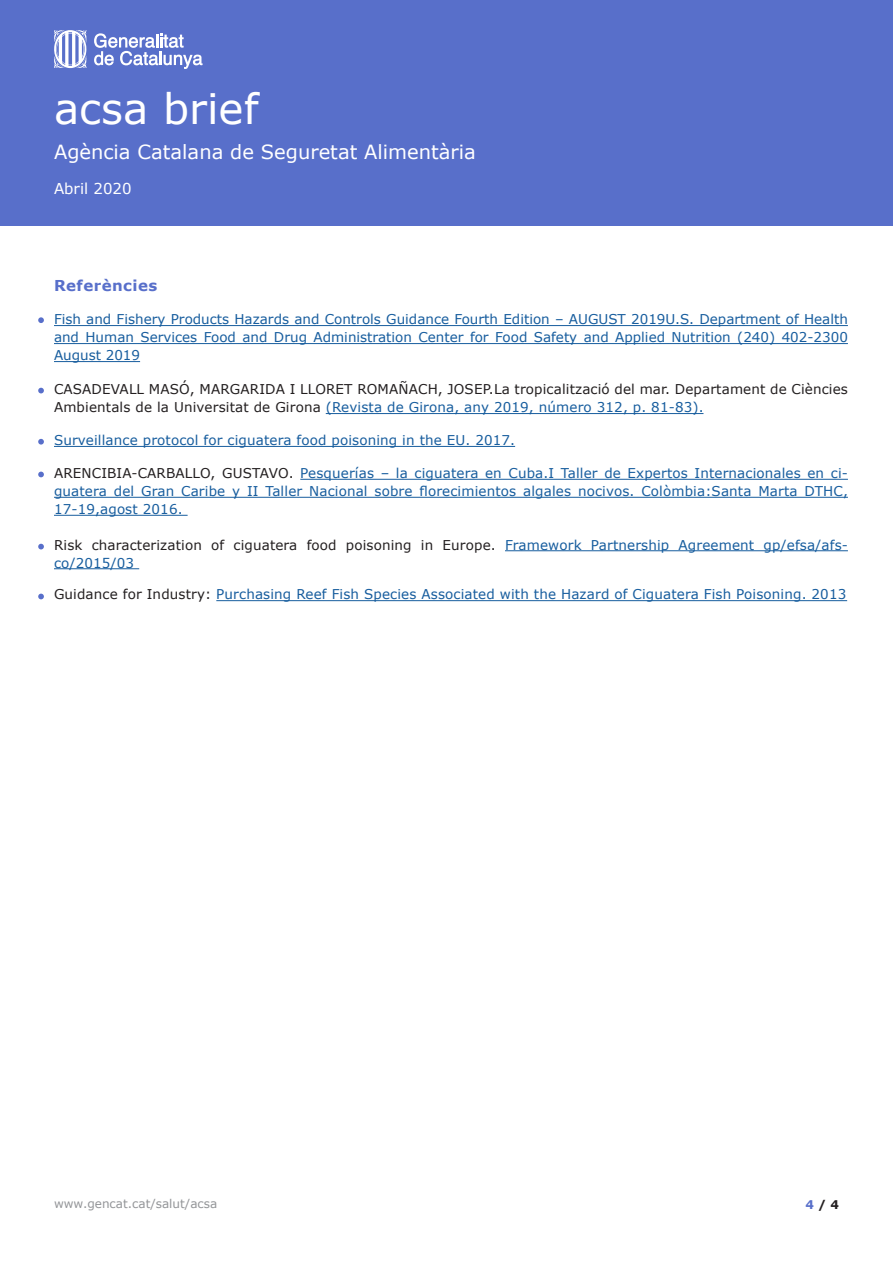
<style>
.page{position:relative;width:893px;height:1263px;background:#fff}
.page>*{position:absolute;margin:0;border:0;box-sizing:border-box;transform-origin:0 0}
.t1{font:42px "Verdana";color:#fff}
.t2{font:19.5px "Verdana";color:#fff}
.Cuerpo_texto{font:700 15px "Verdana";letter-spacing:.03em;color:#586fca}
.t3{font:15px "Verdana";color:#fff}
.Texto_A{font:13.5px/18px "Verdana";letter-spacing:.01em;color:#175d9e;text-align:justify}
.Texto_A-2{font:13.5px/18px "Verdana";letter-spacing:.01em;color:#231f20}
.Cuerpo_texto-2{font:13.5px/18px "Verdana";color:#175d9e;text-align:justify}
.t4{font:12px "Verdana";color:#939598}
.t5{font:700 12px "Verdana";color:#231f20}
.s1{color:#175d9e}
.s2{color:#231f20}
.s3{color:#586fca}
</style>
<div class="page">
<div style="left:0;top:0;width:893px;height:225px;background:#586fca"></div>
<svg style="left:94px;top:33px;width:109px;height:36px"></svg>
<svg style="left:54px;top:30px;width:33px;height:38px"></svg>
<hr style="left:54px;top:325px;width:794px;height:1px;background:#175d9e">
<hr style="left:54px;top:343px;width:794px;height:1px;background:#175d9e">
<hr style="left:54px;top:361px;width:86px;height:1px;background:#175d9e">
<hr style="left:326px;top:413px;width:377px;height:1px;background:#175d9e">
<hr style="left:505px;top:550px;width:343px;height:1px;background:#175d9e">
<hr style="left:54px;top:568px;width:85px;height:1px;background:#175d9e">
<hr style="left:216px;top:600px;width:631px;height:1px;background:#175d9e">
<hr style="left:300px;top:479px;width:548px;height:1px;background:#175d9e">
<hr style="left:54px;top:497px;width:794px;height:1px;background:#175d9e">
<hr style="left:54px;top:515px;width:134px;height:1px;background:#175d9e">
<hr style="left:54px;top:446px;width:461px;height:1px;background:#175d9e">
<svg style="left:38px;top:317px;width:6px;height:6px"></svg>
<svg style="left:38px;top:388px;width:6px;height:5px"></svg>
<svg style="left:38px;top:439px;width:6px;height:6px"></svg>
<svg style="left:38px;top:472px;width:6px;height:5px"></svg>
<svg style="left:38px;top:544px;width:6px;height:5px"></svg>
<svg style="left:38px;top:594px;width:6px;height:5px"></svg>
<p class="t1" style="left:54px;top:82px;width:206px">acsa brief</p>
<p class="t2" style="left:54px;top:140px;width:423px">Agència Catalana de Seguretat Alimentària</p>
<p class="t3" style="left:54px;top:179px;width:79px">Abril 2020</p>
<p class="Cuerpo_texto" style="left:54px;top:276px;width:105px">Referències</p>
<p class="Cuerpo_texto-2" style="left:54px;top:311px;width:795px">Fish and Fishery Products Hazards and Controls Guidance Fourth Edition – AUGUST 2019U.S. Department of Health and Human Services Food and Drug Administration Center for Food Safety and Applied Nutrition (240) 402-2300<br>August 2019</p>
<p class="Texto_A-2" style="left:54px;top:381px;width:795px">CASADEVALL MASÓ, MARGARIDA I LLORET ROMAÑACH, JOSEP.La tropicalització del mar. Departament de Ciències<br>Ambientals de la Universitat de Girona <span class="s1">(Revista de Girona, any 2019, número 312, p. 81-83).</span></p>
<p class="Texto_A" style="left:54px;top:431px;width:463px">Surveillance protocol for ciguatera food poisoning in the EU. 2017.</p>
<p class="Texto_A" style="left:54px;top:464px;width:795px"><span class="s2">ARENCIBIA-CARBALLO, GUSTAVO.</span> Pesquerías – la ciguatera en Cuba.I Taller de Expertos Internacionales en ci&shy;guatera del Gran Caribe y II Taller Nacional sobre florecimientos algales nocivos. Colòmbia:Santa Marta DTHC, 17-19,agost 2016.</p>
<p class="Texto_A-2" style="left:54px;top:536px;width:795px">Risk characterization of ciguatera food poisoning in Europe. <span class="s1">Framework Partnership Agreement gp/efsa/afs&shy;co/2015/03</span></p>
<p class="Texto_A" style="left:54px;top:586px;width:794px"><span class="s2">Guidance for Industry:</span> Purchasing Reef Fish Species Associated with the Hazard of Ciguatera Fish Poisoning. 2013</p>
<p class="t4" style="left:54px;top:1196px;width:165px">www.gencat.cat/salut/acsa</p>
<p class="t5" style="left:805px;top:1196px;width:35px"><span class="s3">4</span> / 4</p>
</div>
